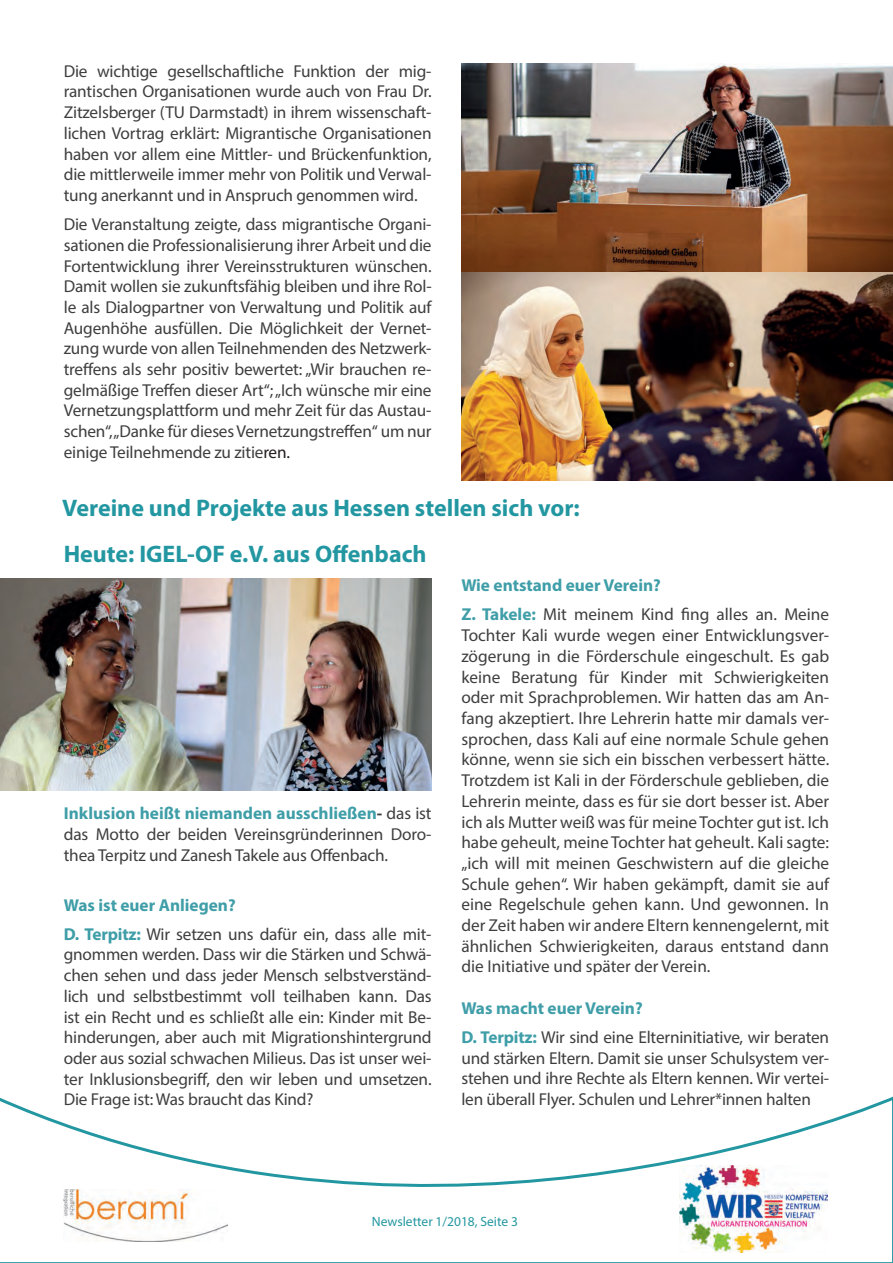
<style>
.page{position:relative;width:893px;height:1263px;background:#fff}
.page>*{position:absolute;margin:0;border:0;box-sizing:border-box;transform-origin:0 0}
.t1{font:700 24px/46.8px "Myriad Pro";color:#2397a1}
.t2{font:17.25px/20.7px "Myriad Pro";letter-spacing:-.01em;color:#3e3e3f;text-align:justify}
.t3{font:700 17.25px/29.2px "Myriad Pro";color:#3f9ea8}
.t4{font:13.5px "Myriad Pro";color:#2397a1}
.s1{color:#231f20}
.s2{font-weight:700;color:#3f9ea8}
.s3{font-weight:700}
.s4{font-weight:400;color:#3e3e3f}
</style>
<div class="page">
<img style="left:461px;top:64px;width:432px;height:416px">
<svg style="left:0;top:1096px;width:893px;height:167px"></svg>
<img style="left:64px;top:1189px;width:164px;height:53px">
<img style="left:679px;top:1166px;width:149px;height:87px">
<img style="left:0;top:578px;width:432px;height:213px">
<p class="t2" style="left:64px;top:60px;width:369px">Die wichtige gesellschaftliche Funktion der mig&shy;rantischen Organisationen wurde auch von Frau Dr.<br>Zitzelsberger (TU Darmstadt) in ihrem wissenschaft&shy;lichen Vortrag erklärt: Migrantische Organisationen haben vor allem eine Mittler- und Brückenfunktion, die mittlerweile immer mehr von Politik und Verwal&shy;tung anerkannt und in Anspruch genommen wird.</p>
<p class="t2" style="left:64px;top:214px;width:369px">Die Veranstaltung zeigte, dass migrantische Organi&shy;sationen die Professionalisierung ihrer Arbeit und die Fortentwicklung ihrer Vereinsstrukturen wünschen.<br>Damit wollen sie zukunftsfähig bleiben und ihre Rol&shy;le als Dialogpartner von Verwaltung und Politik auf Augenhöhe ausfüllen. Die Möglichkeit der Vernet&shy;zung wurde von allen Teilnehmenden des Netzwerk&shy;treffens als sehr positiv bewertet: „Wir brauchen re&shy;gelmäßige Treffen dieser Art“; „Ich wünsche mir eine Vernetzungsplattform und mehr Zeit für das Austau&shy;schen“, „Danke für dieses Vernetzungstreffen“ um nur einige Teilnehmende zu zitie<span class="s1">ren.</span></p>
<h1 class="t1" style="left:62px;top:483px;width:519px">Vereine und Projekte aus Hessen stellen sich vor:<br>Heute: IGEL-OF e.V. aus Offenbach</h1>
<p class="t2" style="left:64px;top:803px;width:369px"><span class="s2">Inklusion heißt niemanden ausschließen</span><span class="s3">-</span> das ist das Motto der beiden Vereinsgründerinnen Doro&shy;thea Terpitz und Zanesh Takele aus Offenbach.</p>
<p class="t2" style="left:64px;top:890px;width:369px;line-height:29.2px"><span class="s2">Was ist euer Anliegen?<br>D. Terpitz:</span> Wir setzen uns dafür ein, dass alle mit-</p>
<p class="t2" style="left:64px;top:944px;width:369px">gnommen werden. Dass wir die Stärken und Schwä&shy;chen sehen und dass jeder Mensch selbstverständ&shy;lich und selbstbestimmt voll teilhaben kann. Das ist ein Recht und es schließt alle ein: Kinder mit Be&shy;hinderungen, aber auch mit Migrationshintergrund oder aus sozial schwachen Milieus. Das ist unser wei&shy;ter Inklusionsbegriff, den wir leben und umsetzen.<br>Die Frage ist: Was braucht das Kind?</p>
<p class="t3" style="left:461px;top:570px;width:369px">Wie entstand euer Verein?<br>Z. Takele: <span class="s4">Mit meinem Kind fing alles an. Meine</span></p>
<p class="t2" style="left:461px;top:625px;width:369px">Tochter Kali wurde wegen einer Entwicklungsver&shy;zögerung in die Förderschule eingeschult. Es gab keine Beratung für Kinder mit Schwierigkeiten oder mit Sprachproblemen. Wir hatten das am An&shy;fang akzeptiert. Ihre Lehrerin hatte mir damals ver&shy;sprochen, dass Kali auf eine normale Schule gehen könne, wenn sie sich ein bisschen verbessert hätte.<br>Trotzdem ist Kali in der Förderschule geblieben, die Lehrerin meinte, dass es für sie dort besser ist. Aber ich als Mutter weiß was für meine Tochter gut ist. Ich habe geheult, meine Tochter hat geheult. Kali sagte: „ich will mit meinen Geschwistern auf die gleiche Schule gehen“. Wir haben gekämpft, damit sie auf eine Regelschule gehen kann. Und gewonnen. In der Zeit haben wir andere Eltern kennengelernt, mit ähnlichen Schwierigkeiten, daraus entstand dann die Initiative und später der Verein.</p>
<p class="t2" style="left:461px;top:993px;width:369px;line-height:29.2px"><span class="s2">Was macht euer Verein?<br>D. Terpitz:</span> Wir sind eine Elterninitiative, wir beraten</p>
<p class="t2" style="left:461px;top:1047px;width:369px">und stärken Eltern. Damit sie unser Schulsystem ver&shy;stehen und ihre Rechte als Eltern kennen. Wir vertei&shy;len überall Flyer. Schulen und Lehrer*innen halten</p>
<p class="t4" style="left:372px;top:1213px;width:148px">Newsletter 1/2018, Seite 3</p>
</div>
